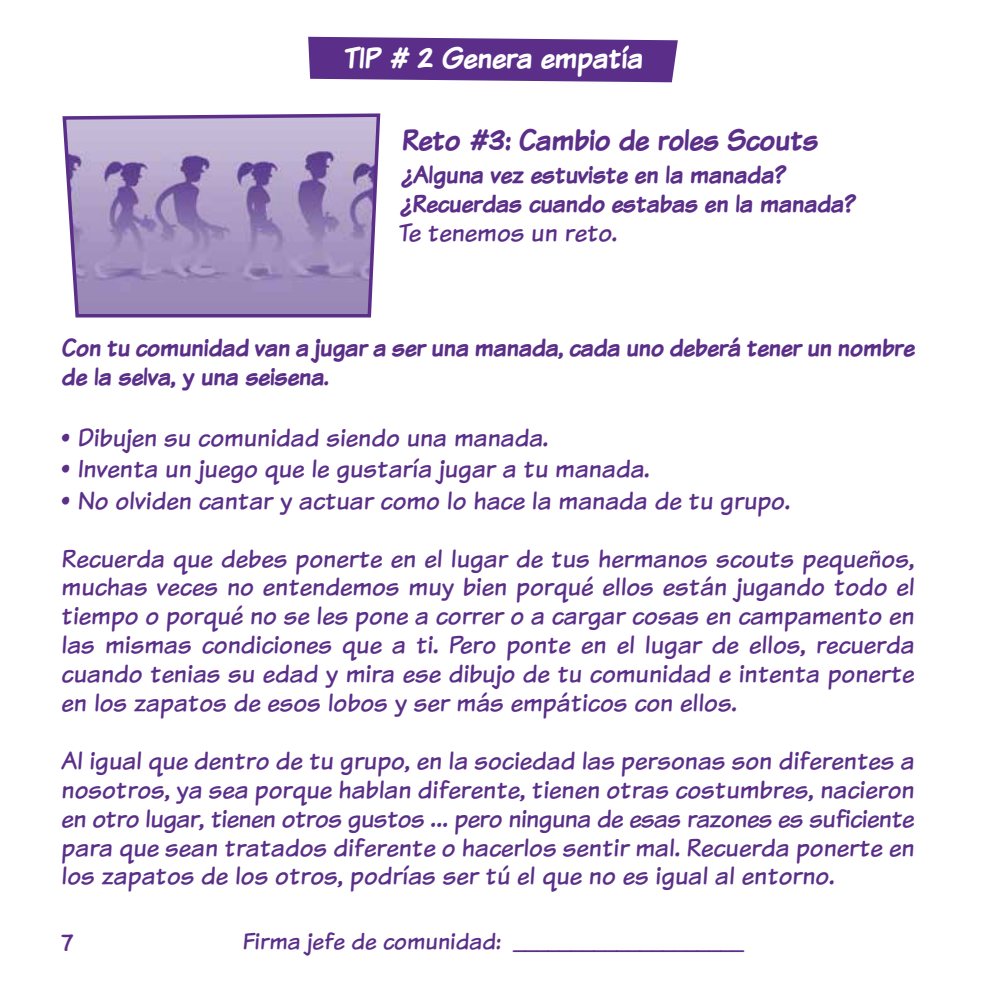
<style>
.page{position:relative;width:993px;height:993px;background:#fff}
.page>*{position:absolute;margin:0;border:0;box-sizing:border-box;transform-origin:0 0}
.t1{font:700 31.5px "Komika Text";color:#5b2f89}
.t2{font:700 31.5px "Komika Text";color:#fff}
.t3{font:26.25px/28.9px "Komika Text";color:#5b2f89;text-align:justify}
.t4{font:700 26.25px/28.9px "Komika Text";color:#5b2f89}
.t5{font:24.5px "Komika Text";color:#5b2f89}
.s1{font-weight:700;font-size:31.5px}
</style>
<div class="page">
<svg style="left:308px;top:37px;width:369px;height:45px;background:#673e91"></svg>
<svg style="left:62px;top:113px;width:319px;height:205px;background:#a493bf"></svg>
<p class="t2" style="left:343px;top:37px;width:300px">TIP # 2 Genera empatía</p>
<p class="t1" style="left:401px;top:120px;width:418px">Reto #3: Cambio de roles Scouts</p>
<p class="t4" style="left:398px;top:159px;width:459px">¿Alguna vez estuviste en la manada? ¿Recuerdas cuando estabas en la manada?</p>
<p class="t3" style="left:397px;top:217px;width:221px">Te tenemos un reto.</p>
<p class="t4" style="left:61px;top:333px;width:854px">Con tu comunidad van a jugar a ser una manada, cada uno deberá tener un nombre de la selva, y una seisena.</p>
<p class="t3" style="left:61px;top:422px;width:488px"><span class="s1">•</span> Dibujen su comunidad siendo una manada.</p>
<p class="t3" style="left:61px;top:453px;width:589px"><span class="s1">•</span> Inventa un juego que le gustaría jugar a tu manada.</p>
<p class="t3" style="left:61px;top:485px;width:730px"><span class="s1">•</span> No olviden cantar y actuar como lo hace la manada de tu grupo.</p>
<p class="t3" style="left:61px;top:543px;width:854px">Recuerda que debes ponerte en el lugar de tus hermanos scouts pequeños, muchas veces no entendemos muy bien porqué ellos están jugando todo el tiempo o porqué no se les pone a correr o a cargar cosas en campamento en las mismas condiciones que a ti. Pero ponte en el lugar de ellos, recuerda cuando tenias su edad y mira ese dibujo de tu comunidad e intenta ponerte en los zapatos de esos lobos y ser más empáticos con ellos.</p>
<p class="t3" style="left:61px;top:745px;width:854px">Al igual que dentro de tu grupo, en la sociedad las personas son diferentes a nosotros, ya sea porque hablan diferente, tienen otras costumbres, nacieron en otro lugar, tienen otros gustos … pero ninguna de esas razones es suficiente para que sean tratados diferente o hacerlos sentir mal. Recuerda ponerte en los zapatos de los otros, podrías ser tú el que no es igual al entorno.</p>
<p class="t3" style="left:61px;top:927px;width:14px">7</p>
<p class="t5" style="left:242px;top:924px;width:502px">Firma jefe de comunidad: ____________________</p>
</div>
